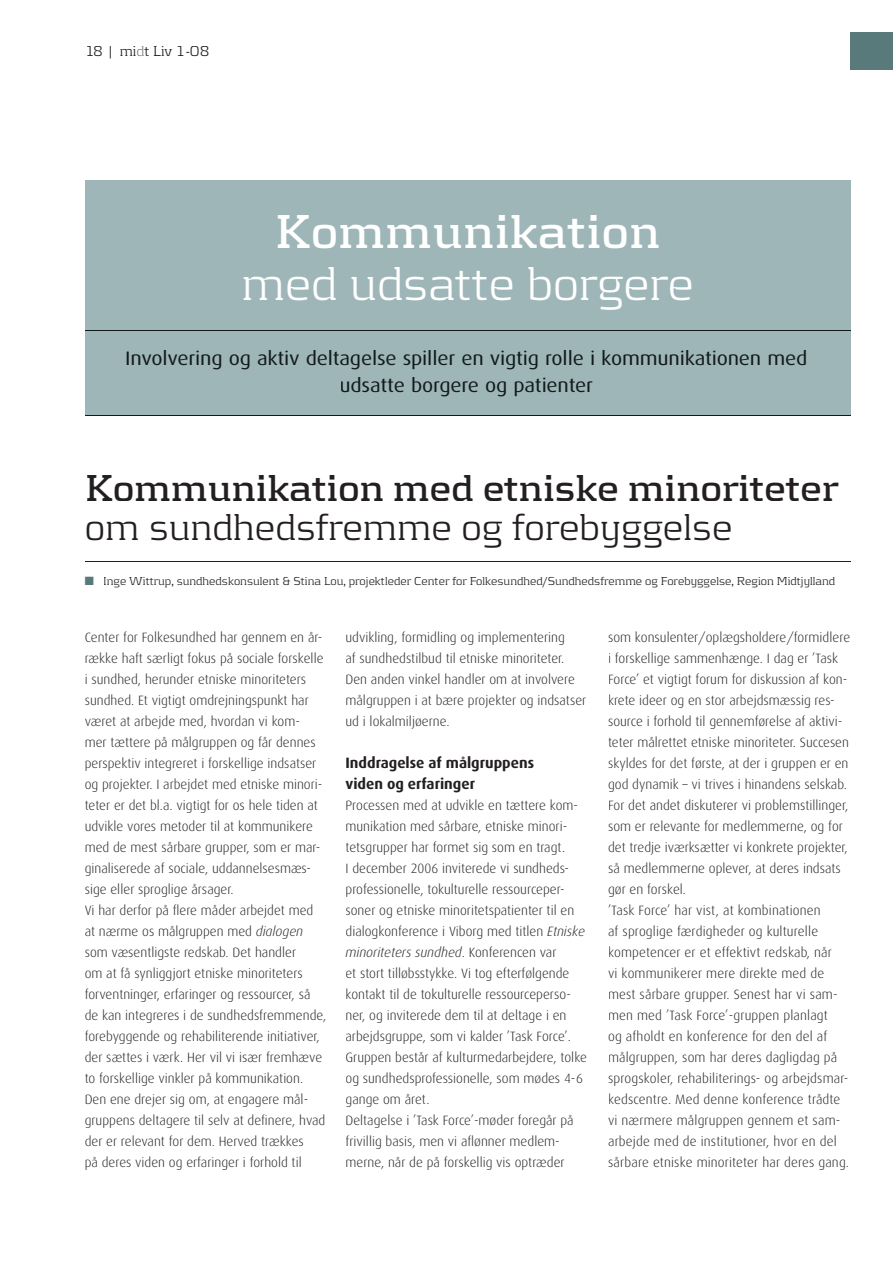
<style>
.page{position:relative;width:893px;height:1263px;background:#fff}
.page>*{position:absolute;margin:0;border:0;box-sizing:border-box;transform-origin:0 0}
.t1{font:300 49.5px "Kontrapunkt";color:#fff}
.t2{font:700 49.5px "Kontrapunkt";color:#fff}
.t3{font:700 39px "Kontrapunkt";letter-spacing:-.01em;color:#231f20}
.t4{font:300 39px "Kontrapunkt";color:#231f20}
.t5{font:19.5px/27px "Dax";letter-spacing:-.01em;color:#121a1c;text-align:center;scale:1.1 1}
.t6{font:700 15px/21px "Dax";color:#231f20}
.t7{font:300 15px "Kontrapunkt";color:#231f20}
.t8{font:300 13.5px/21px "Dax";color:#231f20}
.t9{font:300 12px "Kontrapunkt";color:#231f20}
.s1{color:#808285}
.s2{color:#587a7b}
.s3{font-style:italic}
</style>
<div class="page">
<div style="left:850px;top:32px;width:43px;height:37px;background:#587a7b"></div>
<div style="left:85px;top:180px;width:765px;height:235px;background:#9eb6b8"></div>
<svg style="left:85px;top:415px;width:765px;height:1px"></svg>
<hr style="left:85px;top:330px;width:765px;height:1px;background:#121a1c">
<hr style="left:85px;top:561px;width:765px;height:1px;background:#231f20">
<p class="t7" style="left:85px;top:42px;width:126px">18 | mi<span class="s1">d</span>t Liv 1-08</p>
<h1 class="t2" style="left:275px;top:202px;width:387px">Kommunikation</h1>
<h1 class="t1" style="left:242px;top:255px;width:454px">med udsatte borgere</h1>
<h3 class="t5" style="left:125px;top:345px;width:622px">Involvering og aktiv deltagelse spiller en vigtig rolle i kommunikationen med udsatte borgere og patienter</h3>
<h2 class="t3" style="left:85px;top:465px;width:755px">Kommunikation med etniske minoriteter</h2>
<h2 class="t4" style="left:85px;top:504px;width:649px">om sundhedsfremme og forebyggelse</h2>
<p class="t9" style="left:85px;top:574px;width:752px"><span class="s2">■</span> Inge Wittrup, sundhedskonsulent &amp; Stina Lou, projektleder Center for Folkesundhed/Sundhedsfremme og Forebyggelse, Region Midtjylland</p>
<p class="t8" style="left:85px;top:627px;width:243px">Center for Folkesundhed har gennem en år&shy;række haft særligt fokus på sociale forskelle i sundhed, herunder etniske minoriteters sundhed. Et vigtigt omdrejningspunkt har været at arbejde med, hvordan vi kom-<br>mer tættere på målgruppen og får dennes perspektiv integreret i forskellige indsatser og projekter. I arbejdet med etniske minori&shy;teter er det bl.a. vigtigt for os hele tiden at udvikle vores metoder til at kommunikere med de mest sårbare grupper, som er mar&shy;ginaliserede af sociale, uddannelsesmæs&shy;sige eller sproglige årsager.<br>Vi har derfor på flere måder arbejdet med at nærme os målgruppen med <span class="s3">dialogen </span>som væsentligste redskab. Det handler<br>om at få synliggjort etniske minoriteters forventninger, erfaringer og ressourcer, så de kan integreres i de sundhedsfremmende, forebyggende og rehabiliterende initiativer, der sættes i værk. Her vil vi især fremhæve to forskellige vinkler på kommunikation.<br>Den ene drejer sig om, at engagere mål&shy;gruppens deltagere til selv at definere, hvad der er relevant for dem. Herved trækkes<br>på deres viden og erfaringer i forhold til</p>
<p class="t8" style="left:345px;top:627px;width:242px">udvikling, formidling og implementering<br>af sundhedstilbud til etniske minoriteter.<br>Den anden vinkel handler om at involvere målgruppen i at bære projekter og indsatser ud i lokalmiljøerne.</p>
<p class="t6" style="left:345px;top:752px;width:190px">Inddragelse af målgruppens viden og erfaringer</p>
<p class="t8" style="left:345px;top:795px;width:243px">Processen med at udvikle en tættere kom&shy;munikation med sårbare, etniske minori&shy;tetsgrupper har formet sig som en tragt.<br>I december 2006 inviterede vi sundheds&shy;professionelle, tokulturelle ressourceper&shy;soner og etniske minoritetspatienter til en dialogkonference i Viborg med titlen <span class="s3">Etniske minoriteters sundhed</span>. Konferencen var<br>et stort tilløbsstykke. Vi tog efterfølgende kontakt til de tokulturelle ressourceperso&shy;ner, og inviterede dem til at deltage i en arbejdsgruppe, som vi kalder ’Task Force’.<br>Gruppen består af kulturmedarbejdere, tolke og sundhedsprofessionelle, som mødes 4-6 gange om året.<br>Deltagelse i ’Task Force’-møder foregår på frivillig basis, men vi aflønner medlem&shy;merne, når de på forskellig vis optræder</p>
<p class="t8" style="left:608px;top:627px;width:244px">som konsulenter/oplægsholdere/formidlere i forskellige sammenhænge. I dag er ’Task Force’ et vigtigt forum for diskussion af kon&shy;krete ideer og en stor arbejdsmæssig res&shy;source i forhold til gennemførelse af aktivi&shy;teter målrettet etniske minoriteter. Succesen skyldes for det første, at der i gruppen er en god dynamik – vi trives i hinandens selskab.<br>For det andet diskuterer vi problemstillinger, som er relevante for medlemmerne, og for det tredje iværksætter vi konkrete projekter, så medlemmerne oplever, at deres indsats gør en forskel.<br>’Task Force’ har vist, at kombinationen<br>af sproglige færdigheder og kulturelle kompetencer er et effektivt redskab, når<br>vi kommunikerer mere direkte med de mest sårbare grupper. Senest har vi sam&shy;men med ’Task Force’-gruppen planlagt<br>og afholdt en konference for den del af målgruppen, som har deres dagligdag på sprogskoler, rehabiliterings- og arbejdsmar&shy;kedscentre. Med denne konference trådte vi nærmere målgruppen gennem et sam&shy;arbejde med de institutioner, hvor en del sårbare etniske minoriteter har deres gang.</p>
</div>
